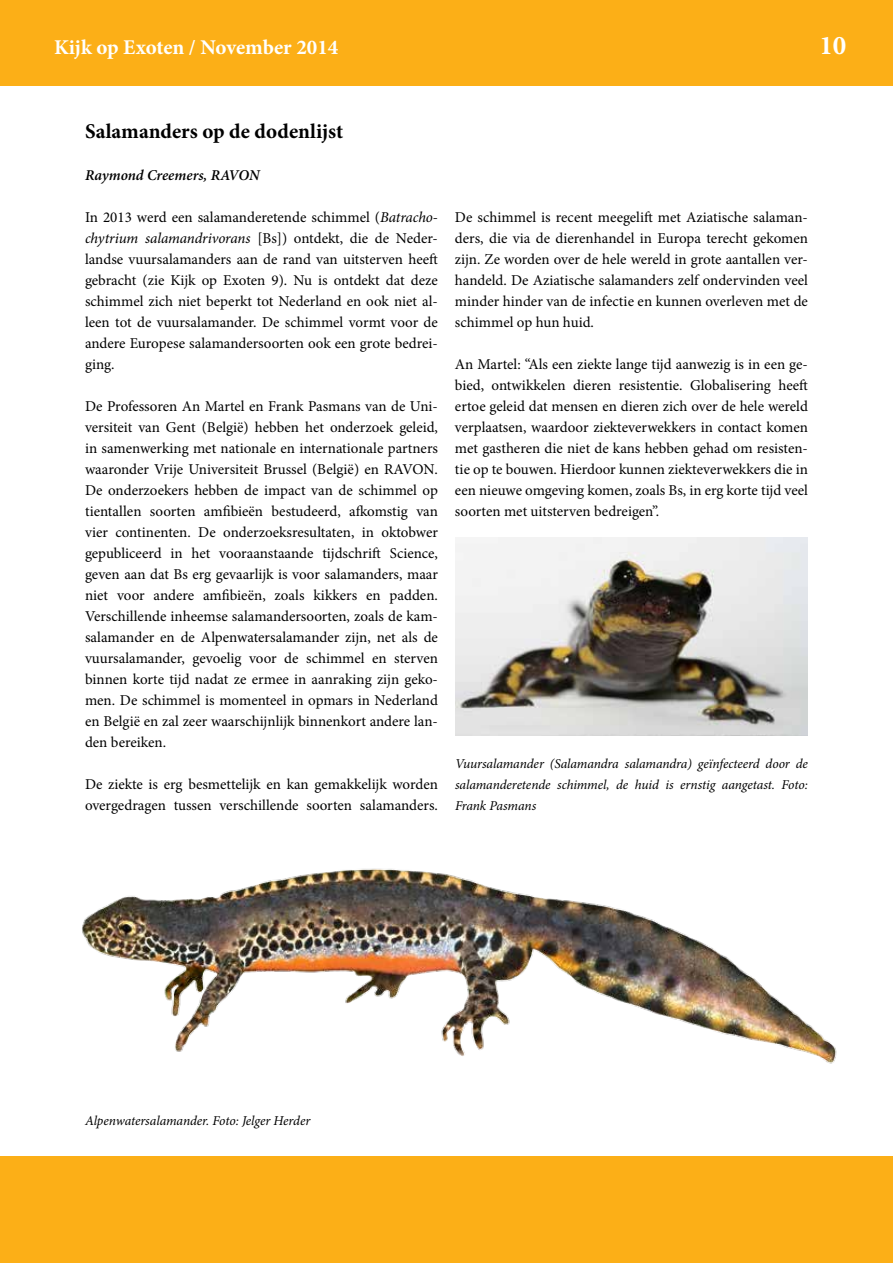
<style>
.page{position:relative;width:893px;height:1263px;background:#fff}
.page>*{position:absolute;margin:0;border:0;box-sizing:border-box;transform-origin:0 0}
.t1{font:700 27px "Minion Pro";color:#fff}
.t2{font:700 21px "Minion Pro";letter-spacing:-.005em;color:#fff}
.t3{font:700 21px "Minion Pro";color:#000}
.t4{font:15px/21px "Minion Pro";color:#000;text-align:justify}
.t5{font:italic 600 15px "Minion Pro";letter-spacing:-.005em;color:#000}
.t6{font:italic 13.5px/21px "Minion Pro";letter-spacing:-.01em;color:#000;text-align:justify}
.s1{font-style:italic}
</style>
<div class="page">
<div style="left:0;top:0;width:893px;height:85px;background:#fcaf17"></div>
<div style="left:0;top:1157px;width:891px;height:106px;background:#fcaf17"></div>
<hr style="left:891px;top:1157px;width:2px;height:106px;background:#fcaf17">
<img style="left:82px;top:868px;width:755px;height:196px">
<img style="left:455px;top:537px;width:353px;height:198px">
<h2 class="t2" style="left:54px;top:32px;width:286px">Kijk op Exoten / November 2014</h2>
<h1 class="t1" style="left:819px;top:26px;width:28px">10</h1>
<h2 class="t3" style="left:85px;top:116px;width:260px">Salamanders op de dodenlijst</h2>
<p class="t5" style="left:85px;top:165px;width:176px">Raymond Creemers, RAVON</p>
<p class="t4" style="left:85px;top:207px;width:354px">In 2013 werd een salamanderetende schimmel (<span class="s1">Batracho&shy;chytrium salamandrivorans</span> [Bs]) ontdekt, die de Neder&shy;landse vuursalamanders aan de rand van uitsterven heeft gebracht (zie Kijk op Exoten 9). Nu is ontdekt dat deze schimmel zich niet beperkt tot Nederland en ook niet al&shy;leen tot de vuursalamander. De schimmel vormt voor de andere Europese salamandersoorten ook een grote bedrei&shy;ging.</p>
<p class="t4" style="left:85px;top:396px;width:354px">De Professoren An Martel en Frank Pasmans van de Uni&shy;versiteit van Gent (België) hebben het onderzoek geleid, in samenwerking met nationale en internationale partners waaronder Vrije Universiteit Brussel (België) en RAVON.<br>De onderzoekers hebben de impact van de schimmel op tientallen soorten amfibieën bestudeerd, afkomstig van vier continenten. De onderzoeksresultaten, in oktobwer gepubliceerd in het vooraanstaande tijdschrift Science, geven aan dat Bs erg gevaarlijk is voor salamanders, maar niet voor andere amfibieën, zoals kikkers en padden.<br>Verschillende inheemse salamandersoorten, zoals de kam&shy;salamander en de Alpenwatersalamander zijn, net als de vuursalamander, gevoelig voor de schimmel en sterven binnen korte tijd nadat ze ermee in aanraking zijn geko&shy;men. De schimmel is momenteel in opmars in Nederland en België en zal zeer waarschijnlijk binnenkort andere lan&shy;den bereiken.</p>
<p class="t4" style="left:85px;top:774px;width:354px">De ziekte is erg besmettelijk en kan gemakkelijk worden overgedragen tussen verschillende soorten salamanders.</p>
<p class="t4" style="left:455px;top:207px;width:354px">De schimmel is recent meegelift met Aziatische salaman&shy;ders, die via de dierenhandel in Europa terecht gekomen zijn. Ze worden over de hele wereld in grote aantallen ver&shy;handeld. De Aziatische salamanders zelf ondervinden veel minder hinder van de infectie en kunnen overleven met de schimmel op hun huid.</p>
<p class="t4" style="left:455px;top:354px;width:354px">An Martel: “Als een ziekte lange tijd aanwezig is in een ge&shy;bied, ontwikkelen dieren resistentie. Globalisering heeft ertoe geleid dat mensen en dieren zich over de hele wereld verplaatsen, waardoor ziekteverwekkers in contact komen met gastheren die niet de kans hebben gehad om resisten&shy;tie op te bouwen. Hierdoor kunnen ziekteverwekkers die in een nieuwe omgeving komen, zoals Bs, in erg korte tijd veel soorten met uitsterven bedreigen”.</p>
<p class="t6" style="left:455px;top:753px;width:354px">Vuursalamander (Salamandra salamandra) geïnfecteerd door de salamanderetende schimmel, de huid is ernstig aangetast. Foto:<br>Frank Pasmans</p>
<p class="t6" style="left:85px;top:1110px;width:227px">Alpenwatersalamander. Foto: Jelger Herder</p>
</div>
